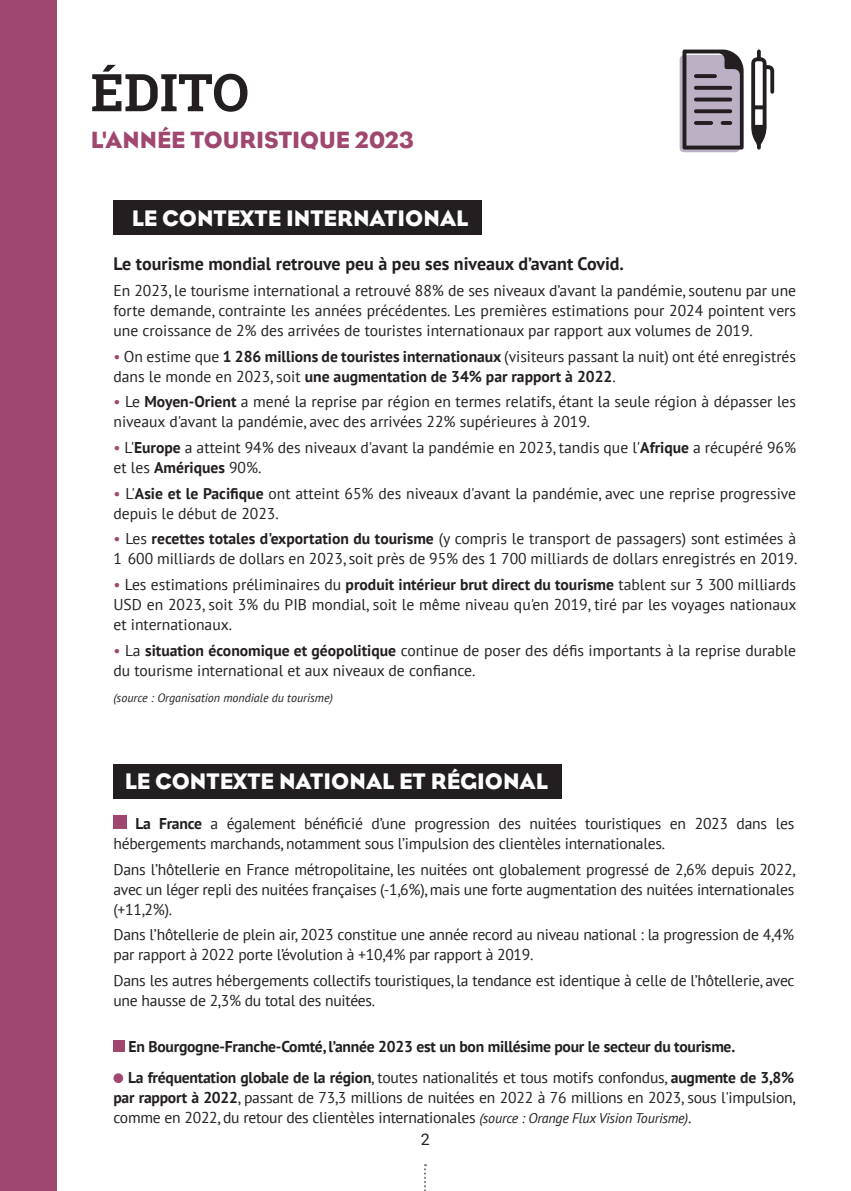
<style>
.page{position:relative;width:851px;height:1191px;background:#fff}
.page>*{position:absolute;margin:0;border:0;box-sizing:border-box;transform-origin:0 0}
.t1{font:700 52px "Roboto Slab";color:#231f20}
.t2{font:24px "Eagle";color:#a04770}
.t3{font:23px "Eagle";color:#fff}
.t4{font:700 18px "PT Sans";color:#231f20}
.t5{font:16px "Roboto";color:#231f20}
.t6{font:15.6px/20px "PT Sans";letter-spacing:-.01em;color:#231f20}
.t7{font:700 15.6px/31.4px "PT Sans";letter-spacing:-.015em;color:#231f20}
.t8{font:italic 12px "PT Sans";color:#231f20}
.s1{color:#a04770}
.s2{font-weight:700}
.s3{font-weight:400}
.s4{font-style:italic;font-size:14px}
</style>
<div class="page">
<svg style="left:424px;top:1164px;width:2px;height:27px"></svg>
<div style="left:0;top:0;width:57px;height:1191px;background:#a04770"></div>
<div style="left:113px;top:815px;width:14px;height:14px;background:#a04770"></div>
<div style="left:113px;top:1040px;width:12px;height:11px;background:#a04770"></div>
<div style="left:113px;top:1073px;width:10px;height:10px;background:#a04770;border-radius:50%"></div>
<div style="left:113px;top:201px;width:369px;height:34px;background:#231f20"></div>
<div style="left:113px;top:764px;width:448px;height:34px;background:#231f20"></div>
<svg style="left:679px;top:55px;width:60px;height:97px"></svg>
<svg style="left:751px;top:50px;width:23px;height:100px"></svg>
<svg style="left:682px;top:50px;width:61px;height:99px;background:#8d8493"></svg>
<h1 class="t1" style="left:91px;top:57px;width:160px">ÉDITO</h1>
<h2 class="t2" style="left:91px;top:130px;width:324px">L'ANNÉE TOURISTIQUE 2023</h2>
<h3 class="t3" style="left:132px;top:209px;width:338px">LE CONTEXTE INTERNATIONAL</h3>
<p class="t4" style="left:113px;top:254px;width:512px">Le tourisme mondial retrouve peu à peu ses niveaux d’avant Covid.</p>
<p class="t6" style="left:113px;top:281px;width:684px;text-align:justify">En 2023, le tourisme international a retrouvé 88% de ses niveaux d’avant la pandémie, soutenu par une forte demande, contrainte les années précédentes. Les premières estimations pour 2024 pointent vers une croissance de 2% des arrivées de touristes internationaux par rapport aux volumes de 2019.</p>
<p class="t6" style="left:113px;top:347px;width:684px"><span class="s1">•</span> On estime que <span class="s2">1 286 millions de touristes internationaux</span> (visiteurs passant la nuit) ont été enregistrés dans le monde en 2023, soit <span class="s2">une augmentation de 34% par rapport à 2022</span>.</p>
<p class="t6" style="left:113px;top:392px;width:684px"><span class="s1">•</span> Le <span class="s2">Moyen-Orient</span> a mené la reprise par région en termes relatifs, étant la seule région à dépasser les niveaux d'avant la pandémie, avec des arrivées 22% supérieures à 2019.</p>
<p class="t6" style="left:113px;top:438px;width:684px"><span class="s1">•</span> L'<span class="s2">Europe</span> a atteint 94% des niveaux d'avant la pandémie en 2023, tandis que l'<span class="s2">Afrique</span> a récupéré 96% et les <span class="s2">Amériques</span> 90%.</p>
<p class="t6" style="left:113px;top:484px;width:684px"><span class="s1">•</span> L'<span class="s2">Asie et le Pacifique</span> ont atteint 65% des niveaux d'avant la pandémie, avec une reprise progressive depuis le début de 2023.</p>
<p class="t6" style="left:113px;top:529px;width:685px"><span class="s1">•</span> Les <span class="s2">recettes totales d'exportation du tourisme</span> (y compris le transport de passagers) sont estimées à<br>1 600 milliards de dollars en 2023, soit près de 95% des 1 700 milliards de dollars enregistrés en 2019.</p>
<p class="t6" style="left:113px;top:575px;width:684px;text-align:justify"><span class="s1">•</span> Les estimations préliminaires du <span class="s2">produit intérieur brut direct du tourisme</span> tablent sur 3 300 milliards USD en 2023, soit 3% du PIB mondial, soit le même niveau qu'en 2019, tiré par les voyages nationaux et internationaux.</p>
<p class="t6" style="left:113px;top:641px;width:684px"><span class="s1">•</span> La <span class="s2">situation économique et géopolitique</span> continue de poser des défis importants à la reprise durable du tourisme international et aux niveaux de confiance.</p>
<p class="t8" style="left:113px;top:690px;width:221px">(source : Organisation mondiale du tourisme)</p>
<h3 class="t3" style="left:125px;top:772px;width:424px">LE CONTEXTE NATIONAL ET RÉGIONAL</h3>
<p class="t6" style="left:113px;top:814px;width:682px;text-indent:22px"><span class="s2">La France</span> a également bénéficié d’une progression des nuitées touristiques en 2023 dans les hébergements marchands, notamment sous l’impulsion des clientèles internationales.</p>
<p class="t6" style="left:113px;top:859px;width:683px;text-align:justify">Dans l’hôtellerie en France métropolitaine, les nuitées ont globalement progressé de 2,6% depuis 2022, avec un léger repli des nuitées françaises (-1,6%), mais une forte augmentation des nuitées internationales (+11,2%).</p>
<p class="t6" style="left:113px;top:925px;width:682px">Dans l’hôtellerie de plein air, 2023 constitue une année record au niveau national : la progression de 4,4% par rapport à 2022 porte l’évolution à +10,4% par rapport à 2019.</p>
<p class="t6" style="left:113px;top:971px;width:682px">Dans les autres hébergements collectifs touristiques, la tendance est identique à celle de l’hôtellerie, avec une hausse de 2,3% du total des nuitées.</p>
<p class="t7" style="left:128px;top:1031px;width:667px">En Bourgogne-Franche-Comté, l’année 2023 est un bon millésime pour le secteur du tourisme.<br>La fréquentation globale de la région<span class="s3">, toutes nationalités et tous motifs confondus,</span> augmente de 3,8%</p>
<p class="t6" style="left:113px;top:1088px;width:683px"><span class="s2">par rapport à 2022</span>, passant de 73,3 millions de nuitées en 2022 à 76 millions en 2023, sous l'impulsion, comme en 2022, du retour des clientèles internationales <span class="s4">(source : Orange Flux Vision Tourisme)</span>.</p>
<p class="t5" style="left:421px;top:1130px;width:10px">2</p>
</div>
